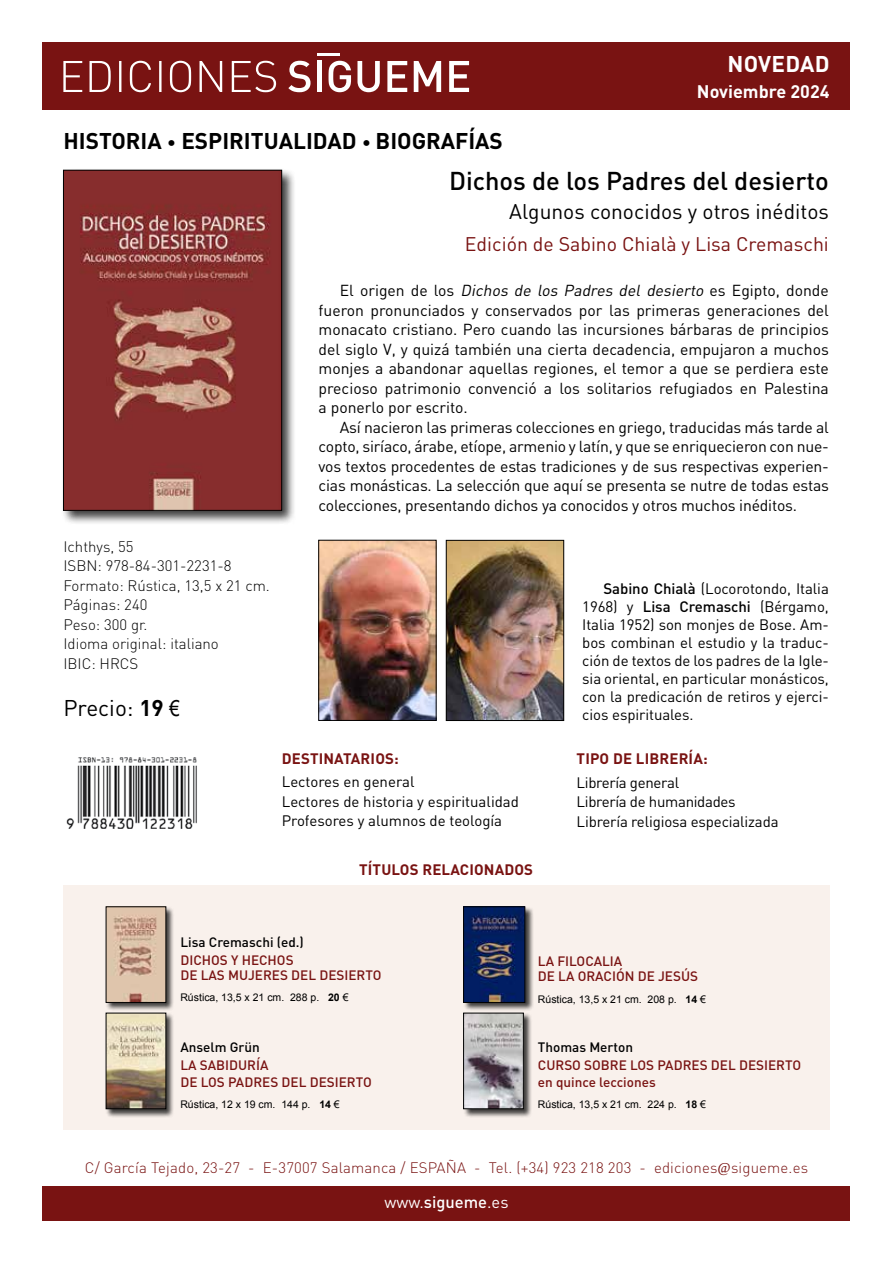
<style>
.page{position:relative;width:893px;height:1263px;background:#fff}
.page>*{position:absolute;margin:0;border:0;box-sizing:border-box;transform-origin:0 0}
.t1{font:500 25.5px "DIN Pro";color:#000}
.t2{font:700 22.5px "DIN Pro";color:#000}
.t3{font:22.5px "DIN Pro";color:#000}
.t4{font:700 22.5px "DIN Pro";letter-spacing:.01em;color:#fff}
.t5{font:21px "DIN Pro";color:#000}
.t6{font:19.5px "DIN Pro";color:#791312}
.t7{font:700 18px "DIN Pro";color:#fff}
.t8{font:16.5px "DIN Pro";color:#fff}
.t9{font:15.75px/19.5px "DIN Pro";letter-spacing:-.01em;color:#000;text-align:justify}
.t10{font:15px/18px "DIN Pro";letter-spacing:-.005em;color:#000}
.t11{font:300 15px/19.5px "DIN Pro";color:#000}
.t12{font:300 15px "DIN Pro";letter-spacing:.01em;color:#791312}
.t13{font:700 15px "DIN Pro";letter-spacing:.01em;color:#791312}
.t14{font:500 13.5px/15.8px "DIN Pro";color:#791312}
.t15{font:500 13.5px "DIN Pro";color:#000}
.t16{font:10.5px "Arial";color:#000}
.s1{font-size:18px}
.s2{font-style:italic}
.s3{font-weight:700}
.s4{font-family:"Arial Narrow"}
.s5{font-weight:500}
.s6{font-family:"Sakkal Majalla";font-weight:400;font-size:19.5px}
</style>
<div class="page">
<div style="left:43px;top:1186px;width:807px;height:34px;background:#791312"></div>
<div style="left:43px;top:43px;width:807px;height:67px;background:#791312"></div>
<hr style="left:317px;top:53px;width:23px;height:3px;background:#fff">
<svg style="left:288px;top:61px;width:23px;height:31px"></svg>
<div style="left:317px;top:61px;width:5px;height:31px;background:#fff"></div>
<svg style="left:329px;top:61px;width:22px;height:31px"></svg>
<svg style="left:357px;top:61px;width:23px;height:31px"></svg>
<svg style="left:387px;top:61px;width:20px;height:31px"></svg>
<svg style="left:414px;top:61px;width:27px;height:31px"></svg>
<svg style="left:449px;top:61px;width:20px;height:31px"></svg>
<svg style="left:63px;top:61px;width:213px;height:31px"></svg>
<div style="left:61px;top:168px;width:235px;height:357px;background:#000;opacity:.75"></div>
<img style="left:65px;top:172px;width:215px;height:336px">
<div style="left:63px;top:170px;width:219px;height:340px;border:1px solid #000"></div>
<img style="left:321px;top:542px;width:113px;height:176px">
<div style="left:63px;top:885px;width:767px;height:245px;background:#f9f1ec"></div>
<img style="left:66px;top:757px;width:131px;height:71px">
<div style="left:463px;top:906px;width:71px;height:105px;background:#000;opacity:.75"></div>
<img style="left:465px;top:909px;width:58px;height:91px">
<div style="left:463px;top:907px;width:62px;height:95px;border:1px solid #000"></div>
<div style="left:106px;top:1012px;width:69px;height:106px;background:#000;opacity:.75"></div>
<img style="left:108px;top:1015px;width:56px;height:92px">
<div style="left:106px;top:1013px;width:60px;height:96px;border:1px solid #000"></div>
<div style="left:463px;top:1012px;width:69px;height:106px;background:#000;opacity:.75"></div>
<img style="left:465px;top:1015px;width:56px;height:92px">
<div style="left:463px;top:1013px;width:60px;height:96px;border:1px solid #000"></div>
<div style="left:106px;top:906px;width:69px;height:105px;background:#000;opacity:.75"></div>
<img style="left:108px;top:909px;width:56px;height:91px">
<img style="left:448px;top:542px;width:114px;height:177px">
<div style="left:446px;top:540px;width:118px;height:181px;border:1px solid #000"></div>
<h2 class="t4" style="left:727px;top:49px;width:104px">NOVEDAD</h2>
<p class="t7" style="left:697px;top:80px;width:134px">Noviembre 2024</p>
<h2 class="t2" style="left:63px;top:126px;width:441px">HISTORIA <span class="s1">•</span> ESPIRITUALIDAD <span class="s1">•</span> BIOGRAFÍAS</h2>
<h1 class="t1" style="left:449px;top:163px;width:381px">Dichos de los Padres del desierto</h1>
<h3 class="t5" style="left:509px;top:197px;width:321px">Algunos conocidos y otros inéditos</h3>
<p class="t6" style="left:465px;top:231px;width:365px">Edición de Sabino Chialà y Lisa Cremaschi</p>
<p class="t9" style="left:319px;top:280px;width:512px;text-indent:21px">E l o ri g e n d e lo s <span class="s2">Dichos de los Padres del desierto</span> e s E g i p t o , d o n d e fueron pronunciados y conservados por las primeras generaciones del monacato cristiano. Pero cuando las incursiones bárbaras de principios del siglo V, y quizá también una cierta decadencia, empujaron a muchos monjes a abandonar aquellas regiones, el temor a que se perdiera este precioso patrimonio convenció a los solitarios refugiados en Palestina a ponerlo por escrito.</p>
<p class="t9" style="left:319px;top:416px;width:512px;text-indent:21px">Así nacieron las primeras colecciones en griego, traducidas más tarde al copto, siríaco, árabe, etíope, armenio y latín, y que se enriquecieron con nue&shy;vos textos procedentes de estas tradiciones y de sus respectivas experien&shy;cias monásticas. La selección que aquí se presenta se nutre de todas estas colecciones, presentando dichos ya conocidos y otros muchos inéditos.</p>
<p class="t11" style="left:63px;top:536px;width:208px">Ichthys, 55<br>ISBN: 978-84-301-2231-8<br>Formato: Rústica, 13,5 x 21 cm.<br>Páginas: 240<br>Peso: 300 gr.<br>Idioma original: italiano<br>IBIC: HRCS</p>
<h2 class="t3" style="left:63px;top:693px;width:118px">Precio: <span class="s3">19</span> <span class="s4">€</span></h2>
<p class="t10" style="left:582px;top:579px;width:248px;text-align:justify;text-indent:21px"><span class="s5">Sabino Chialà</span> (Locorotondo, Italia 1968) y <span class="s5">Lisa Cremaschi</span> (Bérgamo, Italia 1952) son monjes de Bose. Am&shy;bos combinan el estudio y la traduc&shy;ción de textos de los padres de la Igle&shy;sia oriental, en particular monásticos, con la predicación de retiros y ejerci&shy;cios espirituales.</p>
<p class="t13" style="left:282px;top:748px;width:119px">DESTINATARIOS:</p>
<p class="t10" style="left:282px;top:772px;width:239px;line-height:19.5px">Lectores en general<br>Lectores de historia y espiritualidad<br>Profesores y alumnos de teología</p>
<p class="t13" style="left:359px;top:859px;width:175px">TÍTULOS RELACIONADOS</p>
<p class="t13" style="left:577px;top:749px;width:133px">TIPO DE LIBRERÍA:</p>
<p class="t10" style="left:577px;top:772px;width:204px;line-height:19.5px">Librería general<br>Librería de humanidades<br>Librería religiosa especializada</p>
<p class="t15" style="left:180px;top:932px;width:125px">Lisa Cremaschi (ed.)</p>
<p class="t14" style="left:180px;top:951px;width:203px">DICHOS Y HECHOS<br>DE LAS MUJERES DEL DESIERTO</p>
<p class="t16" style="left:180px;top:991px;width:170px">Rústica, 13,5 x 21 cm. 288 p. <span class="s3">20</span> €</p>
<p class="t15" style="left:180px;top:1038px;width:81px">Anselm Grün</p>
<p class="t14" style="left:180px;top:1056px;width:193px;line-height:16.5px">LA SABIDURÍA<br>DE LOS PADRES DEL DESIERTO</p>
<p class="t16" style="left:180px;top:1097px;width:161px">Rústica, 12 x 19 cm. 144 p. <span class="s3">14</span> €</p>
<p class="t14" style="left:538px;top:952px;width:162px">LA FILOCALIA<br>DE LA ORACIÓN DE JESÚS</p>
<p class="t16" style="left:538px;top:992px;width:170px">Rústica, 13,5 x 21 cm. 208 p. <span class="s3">14</span> €</p>
<p class="t15" style="left:538px;top:1038px;width:97px">Thomas Merton</p>
<p class="t14" style="left:538px;top:1056px;width:265px;line-height:16.5px">CURSO SOBRE LOS PADRES DEL DESIERTO en quince lecciones</p>
<p class="t16" style="left:538px;top:1097px;width:170px">Rústica, 13,5 x 21 cm. 224 p. <span class="s3">18</span> €</p>
<p class="t12" style="left:85px;top:1157px;width:725px">C/ García Tejado, 23-27 - E-37007 Salamanca / ESPAÑA - Tel. (+34) 923 218 203 - ediciones<span class="s6">@</span>sigueme.es</p>
<p class="t8" style="left:384px;top:1191px;width:126px">www.<span class="s5">sigueme</span>.es</p>
</div>
